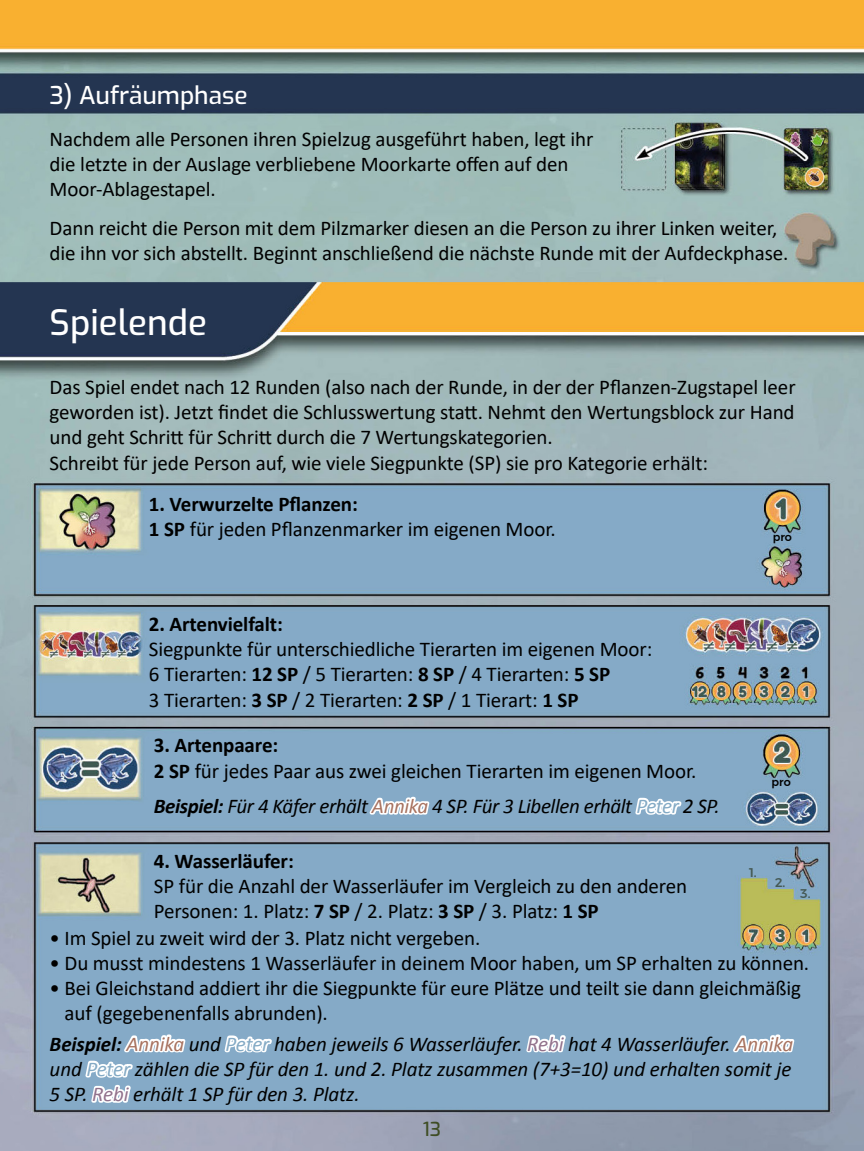
<style>
.page{position:relative;width:864px;height:1151px;background:#fff}
.page>*{position:absolute;margin:0;border:0;box-sizing:border-box;transform-origin:0 0}
.t1{font:100 35px "Exo";color:#fff}
.t2{font:100 24.5px "Exo";color:#fff}
.t3{font:21px/25.2px "Calibri";letter-spacing:-.005em;color:#000}
.t4{font:italic 21px/25.2px "Calibri";letter-spacing:-.015em;color:#000;text-align:justify}
.t5{font:700 21px "Calibri";letter-spacing:-.005em;color:#000}
.t6{font:100 19.25px "Exo";color:#3f4d24}
.t7{font:500 12.6px "Montserrat";color:#455954}
.t8{font:500 11.2px "Montserrat";color:#000}
.s1{font-weight:700}
.s2{color:#fff}
</style>
<div class="page">
<img style="left:0;top:0;width:863px;height:1151px">
<p class="t2" style="left:50px;top:77px;width:199px">3) Aufräumphase</p>
<p class="t3" style="left:50px;top:126px;width:545px">Nachdem alle Personen ihren Spielzug ausgeführt haben, legt ihr die letzte in der Auslage verbliebene Moorkarte offen auf den<br>Moor-Ablagestapel.</p>
<p class="t3" style="left:50px;top:215px;width:740px">Dann reicht die Person mit dem Pilzmarker diesen an die Person zu ihrer Linken weiter, die ihn vor sich abstellt. Beginnt anschließend die nächste Runde mit der Aufdeckphase.</p>
<h1 class="t1" style="left:50px;top:297px;width:159px">Spielende</h1>
<p class="t3" style="left:50px;top:374px;width:747px">Das Spiel endet nach 12 Runden (also nach der Runde, in der der Pflanzen-Zugstapel leer geworden ist). Jetzt findet die Schlusswertung statt. Nehmt den Wertungsblock zur Hand und geht Schritt für Schritt durch die 7 Wertungskategorien.<br>Schreibt für jede Person auf, wie viele Siegpunkte (SP) sie pro Kategorie erhält:</p>
<p class="t3" style="left:149px;top:490px;width:408px"><span class="s1">1. Verwurzelte Pflanzen:<br>1 SP</span> für jeden Pflanzenmarker im eigenen Moor.</p>
<p class="t8" style="left:772px;top:529px;width:21px">pro</p>
<p class="t5" style="left:149px;top:610px;width:135px">2. Artenvielfalt:</p>
<p class="t3" style="left:149px;top:636px;width:504px">Siegpunkte für unterschiedliche Tierarten im eigenen Moor:<br>6 Tierarten: <span class="s1">12 SP</span> / 5 Tierarten: <span class="s1">8 SP</span> / 4 Tierarten: <span class="s1">5 SP<br></span>3 Tierarten: <span class="s1">3 SP</span> / 2 Tierarten: <span class="s1">2 SP</span> / 1 Tierart: <span class="s1">1 SP</span></p>
<p class="t3" style="left:154px;top:732px;width:544px"><span class="s1">3. Artenpaare:<br>2 SP</span> für jedes Paar aus zwei gleichen Tierarten im eigenen Moor.</p>
<p class="t4" style="left:154px;top:792px;width:567px"><span class="s1">Beispiel:</span> Für 4 Käfer erhält <span class="s2">Annika</span> 4 SP. Für 3 Libellen erhält <span class="s2">Peter</span> 2 SP.</p>
<p class="t5" style="left:154px;top:847px;width:141px">4. Wasserläufer:</p>
<p class="t3" style="left:154px;top:873px;width:534px">SP für die Anzahl der Wasserläufer im Vergleich zu den anderen<br>Personen: 1. Platz: <span class="s1">7 SP</span> / 2. Platz: <span class="s1">3 SP</span> / 3. Platz: <span class="s1">1 SP</span></p>
<p class="t8" style="left:771px;top:773px;width:21px">pro</p>
<p class="t7" style="left:748px;top:862px;width:9px">1.</p>
<p class="t7" style="left:774px;top:872px;width:12px">2.</p>
<p class="t7" style="left:799px;top:883px;width:12px">3.</p>
<p class="t3" style="left:50px;top:925px;width:432px">• Im Spiel zu zweit wird der 3. Platz nicht vergeben.</p>
<p class="t3" style="left:50px;top:950px;width:760px">• Du musst mindestens 1 Wasserläufer in deinem Moor haben, um SP erhalten zu können.</p>
<p class="t3" style="left:64px;top:975px;width:737px;text-indent:-15px">• Bei Gleichstand addiert ihr die Siegpunkte für eure Plätze und teilt sie dann gleichmäßig auf (gegebenenfalls abrunden).</p>
<p class="t4" style="left:50px;top:1030px;width:744px"><span class="s1">Beispiel:</span> <span class="s2">Annika</span> und <span class="s2">Peter</span> haben jeweils 6 Wasserläufer. <span class="s2">Rebi</span> hat 4 Wasserläufer. <span class="s2">Annika </span>und <span class="s2">Peter</span> zählen die SP für den 1. und 2. Platz zusammen (7+3=10) und erhalten somit je 5 SP. <span class="s2">Rebi</span> erhält 1 SP für den 3. Platz.</p>
<p class="t6" style="left:422px;top:1115px;width:20px">13</p>
</div>
